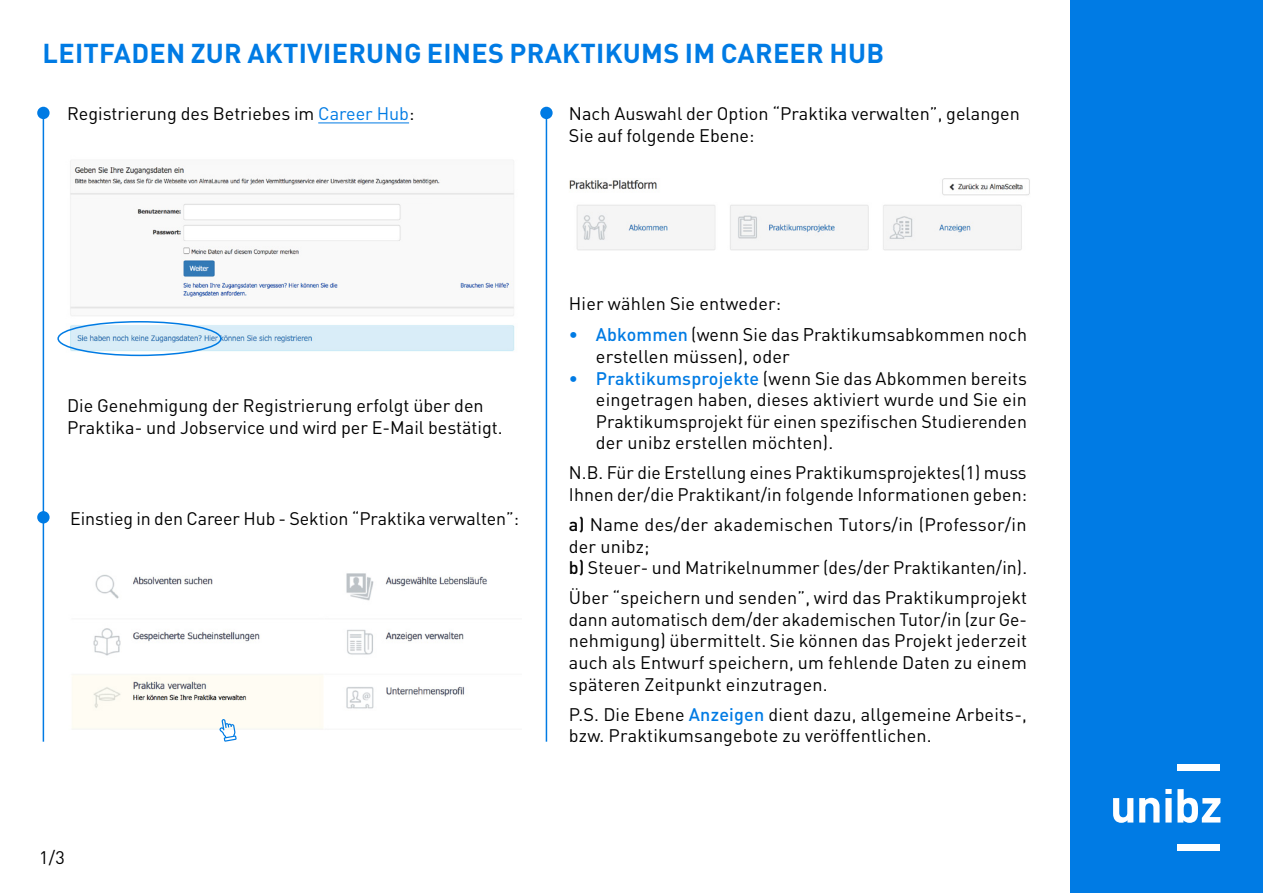
<style>
.page{position:relative;width:1263px;height:893px;background:#fff}
.page>*{position:absolute;margin:0;border:0;box-sizing:border-box;transform-origin:0 0}
.t1{font:700 27px "DINOT";letter-spacing:.01em;color:#007be4}
.t2{font:18.15px/21.8px "DINOT";letter-spacing:.005em;color:#000}
.t3{font:18px/21.6px "DINOT";letter-spacing:.005em;color:#000}
.s1{color:#007be4}
.s2{font-weight:500;color:#007be4}
.s3{font-weight:500}
</style>
<div class="page">
<div style="left:1070px;top:0;width:193px;height:893px;background:#007be4"></div>
<div style="left:1177px;top:765px;width:43px;height:6px;background:#fff"></div>
<div style="left:1177px;top:844px;width:43px;height:6px;background:#fff"></div>
<svg style="left:1113px;top:798px;width:20px;height:25px"></svg>
<svg style="left:1139px;top:798px;width:20px;height:24px"></svg>
<svg style="left:1165px;top:789px;width:6px;height:33px"></svg>
<svg style="left:1177px;top:789px;width:43px;height:34px"></svg>
<hr style="left:318px;top:122px;width:91px;height:1px;background:#007be4">
<img style="left:61px;top:160px;width:454px;height:197px">
<img style="left:72px;top:573px;width:415px;height:157px">
<img style="left:569px;top:178px;width:461px;height:73px">
<div style="left:57px;top:321px;width:165px;height:35px;border:2px solid #007be4;border-radius:50%"></div>
<svg style="left:219px;top:719px;width:18px;height:23px"></svg>
<div style="left:37px;top:107px;width:13px;height:12px;background:#007be4;border-radius:50%"></div>
<div style="left:540px;top:107px;width:13px;height:12px;background:#007be4;border-radius:50%"></div>
<div style="left:37px;top:511px;width:13px;height:12px;background:#007be4;border-radius:50%"></div>
<hr style="left:43px;top:113px;width:1px;height:629px;background:#007be4">
<hr style="left:546px;top:113px;width:1px;height:629px;background:#007be4">
<div style="left:401px;top:202px;width:38px;height:38px;background:#f9f9f9"></div>
<h1 class="t1" style="left:43px;top:35px;width:843px">LEITFADEN ZUR AKTIVIERUNG EINES PRAKTIKUMS IM CAREER HUB</h1>
<p class="t3" style="left:67px;top:102px;width:349px">Registrierung des Betriebes im <span class="s1">Career Hub</span>:</p>
<p class="t3" style="left:569px;top:102px;width:452px">Nach Auswahl der Option “Praktika verwalten”, gelangen<br>Sie auf folgende Ebene:</p>
<p class="t3" style="left:67px;top:394px;width:437px">Die Genehmigung der Registrierung erfolgt über den<br>Praktika- und Jobservice und wird per E-Mail bestätigt.</p>
<p class="t3" style="left:70px;top:507px;width:450px">Einstieg in den Career Hub - Sektion “Praktika verwalten”:</p>
<p class="t3" style="left:39px;top:846px;width:27px">1/3</p>
<p class="t3" style="left:569px;top:292px;width:214px">Hier wählen Sie entweder:</p>
<p class="t2" style="left:596px;top:323px;width:433px;text-indent:-27px"><span class="s2">• Abkommen</span> (wenn Sie das Praktikumsabkommen noch erstellen müssen), oder</p>
<p class="t3" style="left:596px;top:366px;width:433px;text-align:justify;text-indent:-27px"><span class="s2">• Praktikumsprojekte</span> (wenn Sie das Abkommen bereits eingetragen haben, dieses aktiviert wurde und Sie ein Praktikumsprojekt für einen spezifischen Studierenden der unibz erstellen möchten).</p>
<p class="t3" style="left:569px;top:461px;width:460px">N.B. Für die Erstellung eines Praktikumsprojektes(1) muss<br>Ihnen der/die Praktikant/in folgende Informationen geben:</p>
<p class="t3" style="left:569px;top:513px;width:460px"><span class="s3">a)</span> Name des/der akademischen Tutors/in (Professor/in der unibz;<br><span class="s3">b)</span> Steuer- und Matrikelnummer (des/der Praktikanten/in).</p>
<p class="t3" style="left:569px;top:586px;width:460px;text-align:justify">Über “speichern und senden”, wird das Praktikumprojekt dann automatisch dem/der akademischen Tutor/in (zur Ge&shy;nehmigung) übermittelt. Sie können das Projekt jederzeit auch als Entwurf speichern, um fehlende Daten zu einem späteren Zeitpunkt einzutragen.</p>
<p class="t3" style="left:569px;top:702px;width:459px">P.S. Die Ebene <span class="s2">Anzeigen</span> dient dazu, allgemeine Arbeits-, bzw. Praktikumsangebote zu veröffentlichen.</p>
</div>
